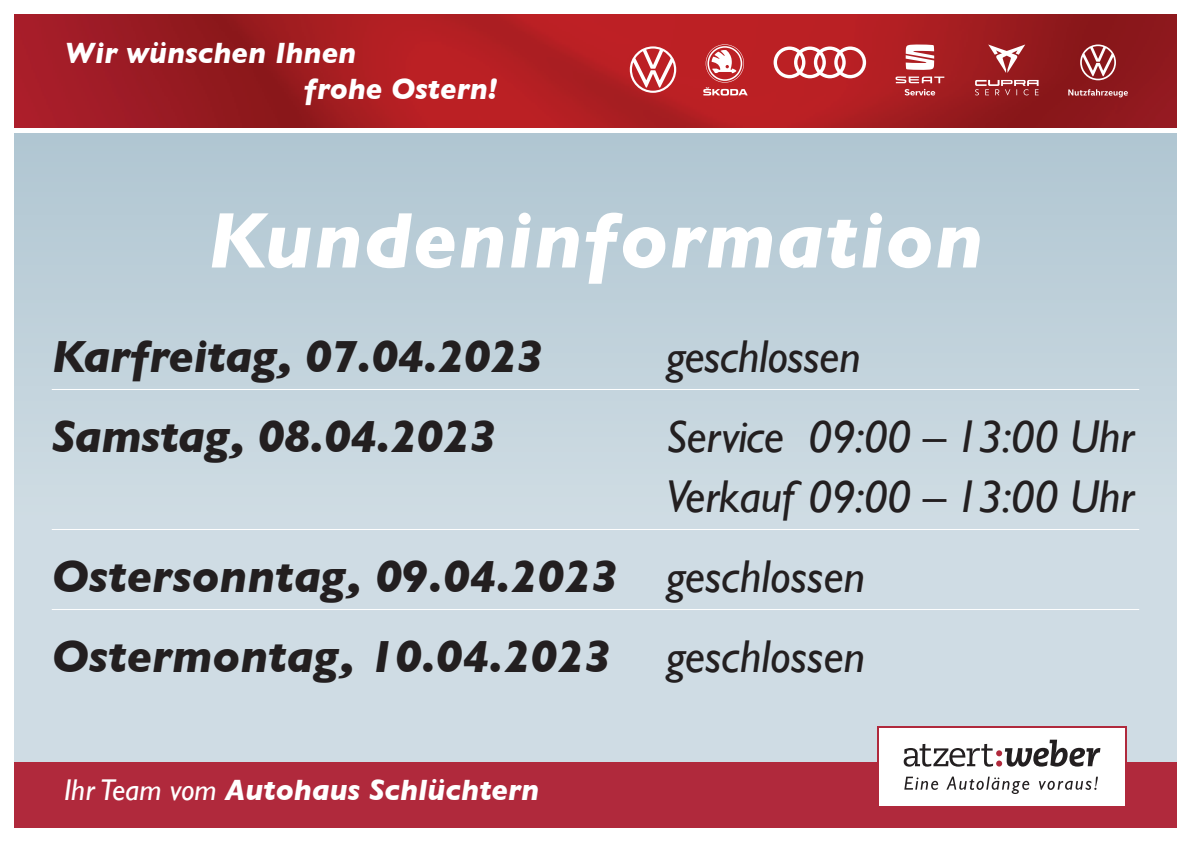
<style>
.page{position:relative;width:1191px;height:842px;background:#fff}
.page>*{position:absolute;margin:0;border:0;box-sizing:border-box;transform-origin:0 0}
.t1{font:italic 700 80px "Gill Sans";letter-spacing:.015em;color:#fff}
.t2{font:italic 700 46px/80px "Gill Sans";color:#231f20}
.t3{font:italic 46px/60px "Gill Sans";letter-spacing:-.01em;color:#231f20}
.t4{font:italic 700 30px/36px "Gill Sans";color:#fff}
.s1{font-weight:400}
</style>
<div class="page">
<div style="left:14px;top:133px;width:1162px;height:644px;background:linear-gradient(to bottom,#b5c9d4,#d7e2e9)"></div>
<img style="left:14px;top:14px;width:1162px;height:114px">
<div style="left:14px;top:763px;width:1162px;height:65px;background:#b0293c"></div>
<div style="left:877px;top:726px;width:249px;height:79px;background:#b0293c"></div>
<div style="left:879px;top:728px;width:246px;height:77px;background:#fff"></div>
<svg style="left:903px;top:740px;width:197px;height:27px"></svg>
<svg style="left:904px;top:777px;width:34px;height:13px"></svg>
<svg style="left:946px;top:776px;width:83px;height:18px"></svg>
<svg style="left:1039px;top:776px;width:58px;height:14px"></svg>
<svg style="left:773px;top:46px;width:93px;height:32px"></svg>
<svg style="left:630px;top:46px;width:46px;height:47px"></svg>
<svg style="left:1068px;top:89px;width:59px;height:8px"></svg>
<svg style="left:1080px;top:44px;width:36px;height:36px"></svg>
<svg style="left:703px;top:44px;width:44px;height:52px"></svg>
<svg style="left:904px;top:89px;width:31px;height:6px"></svg>
<svg style="left:895px;top:77px;width:49px;height:6px"></svg>
<svg style="left:905px;top:44px;width:29px;height:26px"></svg>
<svg style="left:988px;top:44px;width:37px;height:29px"></svg>
<svg style="left:975px;top:80px;width:63px;height:15px"></svg>
<hr style="left:52px;top:389px;width:1087px;height:1px;background:#fff">
<hr style="left:52px;top:529px;width:1087px;height:1px;background:#fff">
<hr style="left:52px;top:609px;width:1087px;height:1px;background:#fff">
<p class="t4" style="left:304px;top:35px;width:195px;text-indent:-239px">Wir wünschen Ihnen<br>frohe Ostern!</p>
<h1 class="t1" style="left:208px;top:194px;width:777px">Kundeninformation</h1>
<p class="t2" style="left:52px;top:316px;width:493px">Karfreitag, 07.04.2023</p>
<p class="t3" style="left:666px;top:326px;width:196px">geschlossen</p>
<p class="t2" style="left:52px;top:396px;width:446px">Samstag, 08.04.2023</p>
<p class="t3" style="left:666px;top:406px;width:470px">Service 09:00 – 13:00 Uhr<br>Verkauf 09:00 – 13:00 Uhr</p>
<p class="t2" style="left:52px;top:536px;width:815px">Ostersonntag, 09.04.2023 <span class="s1">geschlossen<br></span>Ostermontag, 10.04.2023 <span class="s1">geschlossen</span></p>
<p class="t4" style="left:64px;top:772px;width:477px"><span class="s1">Ihr Team vom</span> Autohaus Schlüchtern</p>
</div>
